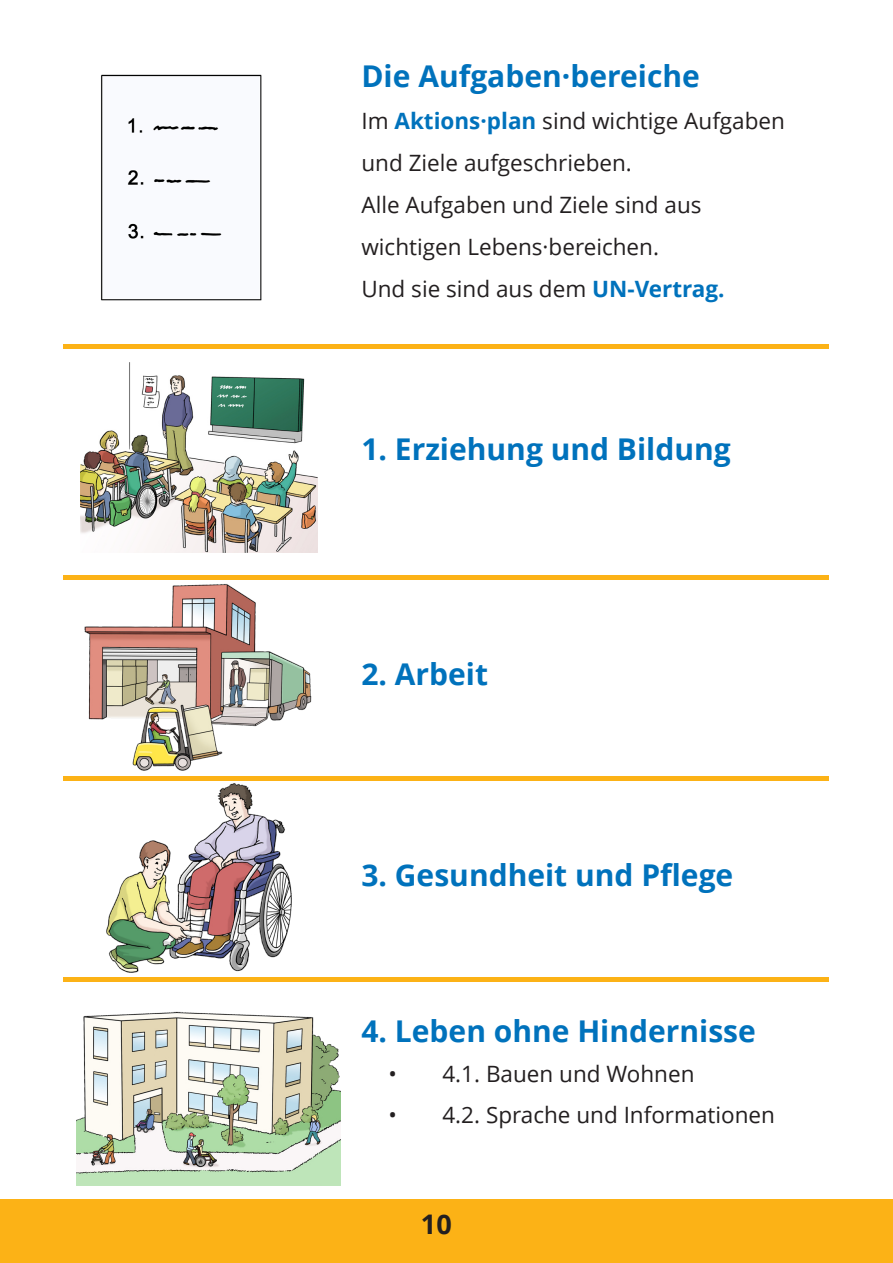
<style>
.page{position:relative;width:893px;height:1263px;background:#fff}
.page>*{position:absolute;margin:0;border:0;box-sizing:border-box;transform-origin:0 0}
.t1{font:700 30px "Open Sans";color:#0072bc}
.t2{font:700 27px "Open Sans";color:#231f20}
.t3{font:22.5px/42px "Open Sans";color:#231f20}
.s1{font-weight:700;color:#0072bc}
</style>
<div class="page">
<hr style="left:64px;top:978px;width:765px;height:4px;background:#fcb216">
<hr style="left:64px;top:777px;width:765px;height:4px;background:#fcb216">
<div style="left:64px;top:344px;width:765px;height:5px;background:#fcb216"></div>
<hr style="left:64px;top:576px;width:765px;height:4px;background:#fcb216">
<div style="left:0;top:1199px;width:893px;height:64px;background:#fcb216"></div>
<img style="left:101px;top:74px;width:161px;height:227px">
<img style="left:80px;top:363px;width:238px;height:189px">
<img style="left:84px;top:584px;width:228px;height:187px">
<img style="left:106px;top:783px;width:186px;height:190px">
<img style="left:76px;top:1011px;width:264px;height:174px">
<h2 class="t1" style="left:361px;top:64px;width:340px">Die Aufgaben·bereiche</h2>
<p class="t3" style="left:361px;top:102px;width:425px">Im <span class="s1">Aktions·plan</span> sind wichtige Aufgaben und Ziele aufgeschrieben.<br>Alle Aufgaben und Ziele sind aus wichtigen Lebens·bereichen.<br>Und sie sind aus dem <span class="s1">UN-Vertrag.</span></p>
<p class="t1" style="left:361px;top:437px;width:371px">1. Erziehung und Bildung</p>
<p class="t1" style="left:361px;top:662px;width:128px">2. Arbeit</p>
<p class="t1" style="left:361px;top:863px;width:373px">3. Gesundheit und Pflege</p>
<p class="t1" style="left:361px;top:1019px;width:396px">4. Leben ohne Hindernisse</p>
<p class="t3" style="left:388px;top:1055px;width:308px">• 4.1. Bauen und Wohnen</p>
<p class="t3" style="left:388px;top:1096px;width:388px">• 4.2. Sprache und Informationen</p>
<p class="t2" style="left:421px;top:1213px;width:32px">10</p>
</div>
